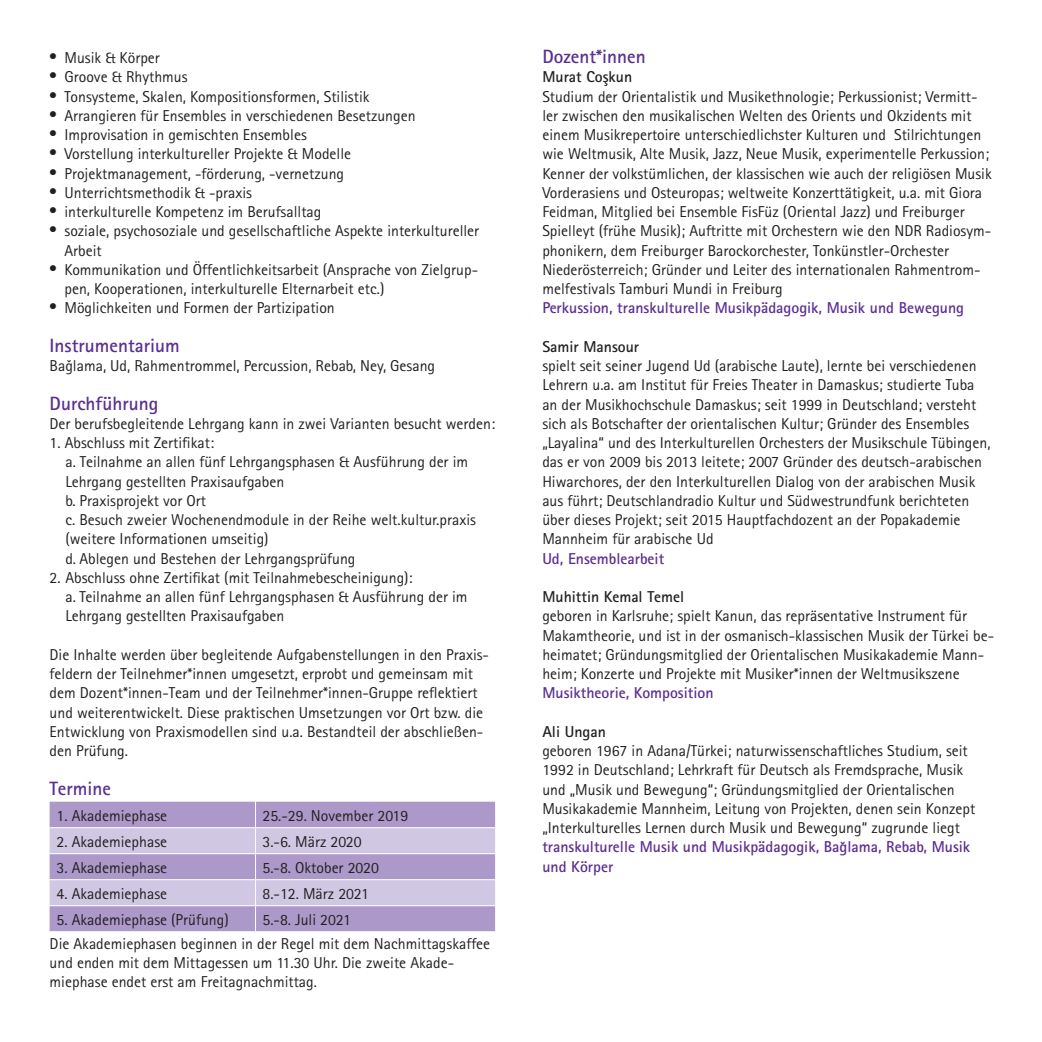
<style>
.page{position:relative;width:1042px;height:1042px;background:#fff}
.page>*{position:absolute;margin:0;border:0;box-sizing:border-box;transform-origin:0 0}
.t1{font:700 19.25px "Rotis Sans Serif";color:#5b2e91}
.t2{font:15.75px/19.2px "Rotis Sans Serif";color:#231f20}
.t3{font:700 15.75px/19.2px "Rotis Sans Serif";color:#5b2e91}
.t4{font:700 15.75px "Rotis Sans Serif";color:#231f20}
.s1{font-family:"Times";font-size:21px}
</style>
<div class="page">
<svg style="left:50px;top:802px;width:445px;height:129px"></svg>
<p class="t2" style="left:50px;top:48px;width:112px"><span class="s1">•</span> Musik &amp; Körper</p>
<p class="t2" style="left:50px;top:67px;width:139px"><span class="s1">•</span> Groove &amp; Rhythmus</p>
<p class="t2" style="left:50px;top:86px;width:321px"><span class="s1">•</span> Tonsysteme, Skalen, Kompositionsformen, Stilistik</p>
<p class="t2" style="left:50px;top:106px;width:367px"><span class="s1">•</span> Arrangieren für Ensembles in verschiedenen Besetzungen</p>
<p class="t2" style="left:50px;top:125px;width:259px"><span class="s1">•</span> Improvisation in gemischten Ensembles</p>
<p class="t2" style="left:50px;top:144px;width:303px"><span class="s1">•</span> Vorstellung interkultureller Projekte &amp; Modelle</p>
<p class="t2" style="left:50px;top:163px;width:296px"><span class="s1">•</span> Projektmanagement, -förderung, -vernetzung</p>
<p class="t2" style="left:50px;top:183px;width:204px"><span class="s1">•</span> Unterrichtsmethodik &amp; -praxis</p>
<p class="t2" style="left:50px;top:202px;width:273px"><span class="s1">•</span> interkulturelle Kompetenz im Berufsalltag</p>
<p class="t2" style="left:64px;top:221px;width:416px;text-indent:-15px"><span class="s1">•</span> soziale, psychosoziale und gesellschaftliche Aspekte interkultureller<br>Arbeit</p>
<p class="t2" style="left:64px;top:260px;width:415px;text-indent:-15px"><span class="s1">•</span> Kommunikation und Öffentlichkeitsarbeit (Ansprache von Zielgrup&shy;pen, Kooperationen, interkulturelle Elternarbeit etc.)</p>
<p class="t2" style="left:50px;top:298px;width:287px"><span class="s1">•</span> Möglichkeiten und Formen der Partizipation</p>
<p class="t1" style="left:50px;top:333px;width:132px">Instrumentarium</p>
<p class="t2" style="left:50px;top:356px;width:387px">Baglama, Ud, Rahmentrommel, Percussion, Rebab, Ney, Gesang</p>
<p class="t1" style="left:50px;top:391px;width:110px">Durchführung</p>
<p class="t2" style="left:50px;top:414px;width:447px">Der berufsbegleitende Lehrgang kann in zwei Varianten besucht werden:</p>
<p class="t2" style="left:65px;top:433px;width:412px;text-indent:-16px">1. Abschluss mit Zertifikat:<br>a. Teilnahme an allen fünf Lehrgangsphasen &amp; Ausführung der im Lehrgang gestellten Praxisaufgaben<br>b. Praxisprojekt vor Ort<br>c. Besuch zweier Wochenendmodule in der Reihe welt.kultur.praxis (weitere Informationen umseitig)<br>d. Ablegen und Bestehen der Lehrgangsprüfung</p>
<p class="t2" style="left:65px;top:568px;width:404px;text-indent:-16px">2. Abschluss ohne Zertifikat (mit Teilnahmebescheinigung):<br>a. Teilnahme an allen fünf Lehrgangsphasen &amp; Ausführung der im<br>Lehrgang gestellten Praxisaufgaben</p>
<p class="t2" style="left:50px;top:645px;width:441px">Die Inhalte werden über begleitende Aufgabenstellungen in den Praxis&shy;feldern der Teilnehmer*innen umgesetzt, erprobt und gemeinsam mit dem Dozent*innen-Team und der Teilnehmer*innen-Gruppe reflektiert und weiterentwickelt. Diese praktischen Umsetzungen vor Ort bzw. die Entwicklung von Praxismodellen sind u.a. Bestandteil der abschließen&shy;den Prüfung.</p>
<p class="t1" style="left:50px;top:776px;width:63px">Termine</p>
<p class="t2" style="left:57px;top:805px;width:112px">1. Akademiephase</p>
<p class="t2" style="left:262px;top:805px;width:147px">25.-29. November 2019</p>
<p class="t2" style="left:57px;top:831px;width:112px">2. Akademiephase</p>
<p class="t2" style="left:262px;top:831px;width:101px">3.-6. März 2020</p>
<p class="t2" style="left:57px;top:857px;width:112px">3. Akademiephase</p>
<p class="t2" style="left:262px;top:857px;width:118px">5.-8. Oktober 2020</p>
<p class="t2" style="left:57px;top:883px;width:112px">4. Akademiephase</p>
<p class="t2" style="left:262px;top:883px;width:108px">8.-12. März 2021</p>
<p class="t2" style="left:57px;top:909px;width:174px">5. Akademiephase (Prüfung)</p>
<p class="t2" style="left:67px;top:356px;width:6px">ˇ</p>
<p class="t2" style="left:50px;top:907px;width:442px;line-height:24px;text-indent:213px">5.-8. Juli 2021<br>Die Akademiephasen beginnen in der Regel mit dem Nachmittagskaffee</p>
<p class="t2" style="left:50px;top:953px;width:406px">und enden mit dem Mittagessen um 11.30 Uhr. Die zweite Akade&shy;miephase endet erst am Freitagnachmittag.</p>
<p class="t1" style="left:542px;top:44px;width:105px">Dozent*innen</p>
<p class="t4" style="left:542px;top:67px;width:91px">Murat Coskun</p>
<p class="t2" style="left:542px;top:86px;width:451px">Studium der Orientalistik und Musikethnologie; Perkussionist; Vermitt&shy;ler zwischen den musikalischen Welten des Orients und Okzidents mit einem Musikrepertoire unterschiedlichster Kulturen und Stilrichtungen wie Weltmusik, Alte Musik, Jazz, Neue Musik, experimentelle Perkussion; Kenner der volkstümlichen, der klassischen wie auch der religiösen Musik Vorderasiens und Osteuropas; weltweite Konzerttätigkeit, u.a. mit Giora Feidman, Mitglied bei Ensemble FisFüz (Oriental Jazz) und Freiburger Spielleyt (frühe Musik); Auftritte mit Orchestern wie den NDR Radiosym&shy;phonikern, dem Freiburger Barockorchester, Tonkünstler-Orchester Niederösterreich; Gründer und Leiter des internationalen Rahmentrom&shy;melfestivals Tamburi Mundi in Freiburg</p>
<p class="t3" style="left:542px;top:298px;width:423px">Perkussion, transkulturelle Musikpädagogik, Musik und Bewegung</p>
<p class="t4" style="left:542px;top:336px;width:98px">Samir Mansour</p>
<p class="t2" style="left:542px;top:356px;width:450px">spielt seit seiner Jugend Ud (arabische Laute), lernte bei verschiedenen Lehrern u.a. am Institut für Freies Theater in Damaskus; studierte Tuba an der Musikhochschule Damaskus; seit 1999 in Deutschland; versteht sich als Botschafter der orientalischen Kultur; Gründer des Ensembles „Layalina“ und des Interkulturellen Orchesters der Musikschule Tübingen, das er von 2009 bis 2013 leitete; 2007 Gründer des deutsch-arabischen Hiwarchores, der den Interkulturellen Dialog von der arabischen Musik aus führt; Deutschlandradio Kultur und Südwestrundfunk berichteten über dieses Projekt; seit 2015 Hauptfachdozent an der Popakademie Mannheim für arabische Ud</p>
<p class="t3" style="left:542px;top:548px;width:123px">Ud, Ensemblearbeit</p>
<p class="t4" style="left:542px;top:587px;width:143px">Muhittin Kemal Temel</p>
<p class="t2" style="left:542px;top:606px;width:453px">geboren in Karlsruhe; spielt Kanun, das repräsentative Instrument für Makamtheorie, und ist in der osmanisch-klassischen Musik der Türkei be&shy;heimatet; Gründungsmitglied der Orientalischen Musikakademie Mann&shy;heim; Konzerte und Projekte mit Musiker*innen der Weltmusikszene</p>
<p class="t3" style="left:542px;top:683px;width:173px">Musiktheorie, Komposition</p>
<p class="t4" style="left:542px;top:721px;width:65px">Ali Ungan</p>
<p class="t2" style="left:542px;top:741px;width:434px">geboren 1967 in Adana/Türkei; naturwissenschaftliches Studium, seit 1992 in Deutschland; Lehrkraft für Deutsch als Fremdsprache, Musik und „Musik und Bewegung“; Gründungsmitglied der Orientalischen Musikakademie Mannheim, Leitung von Projekten, denen sein Konzept „Interkulturelles Lernen durch Musik und Bewegung“ zugrunde liegt</p>
<p class="t3" style="left:542px;top:837px;width:429px">transkulturelle Musik und Musikpädagogik, Baglama, Rebab, Musik und Körper</p>
<p class="t4" style="left:603px;top:67px;width:7px">¸</p>
<p class="t3" style="left:840px;top:838px;width:7px">ˇ</p>
</div>
